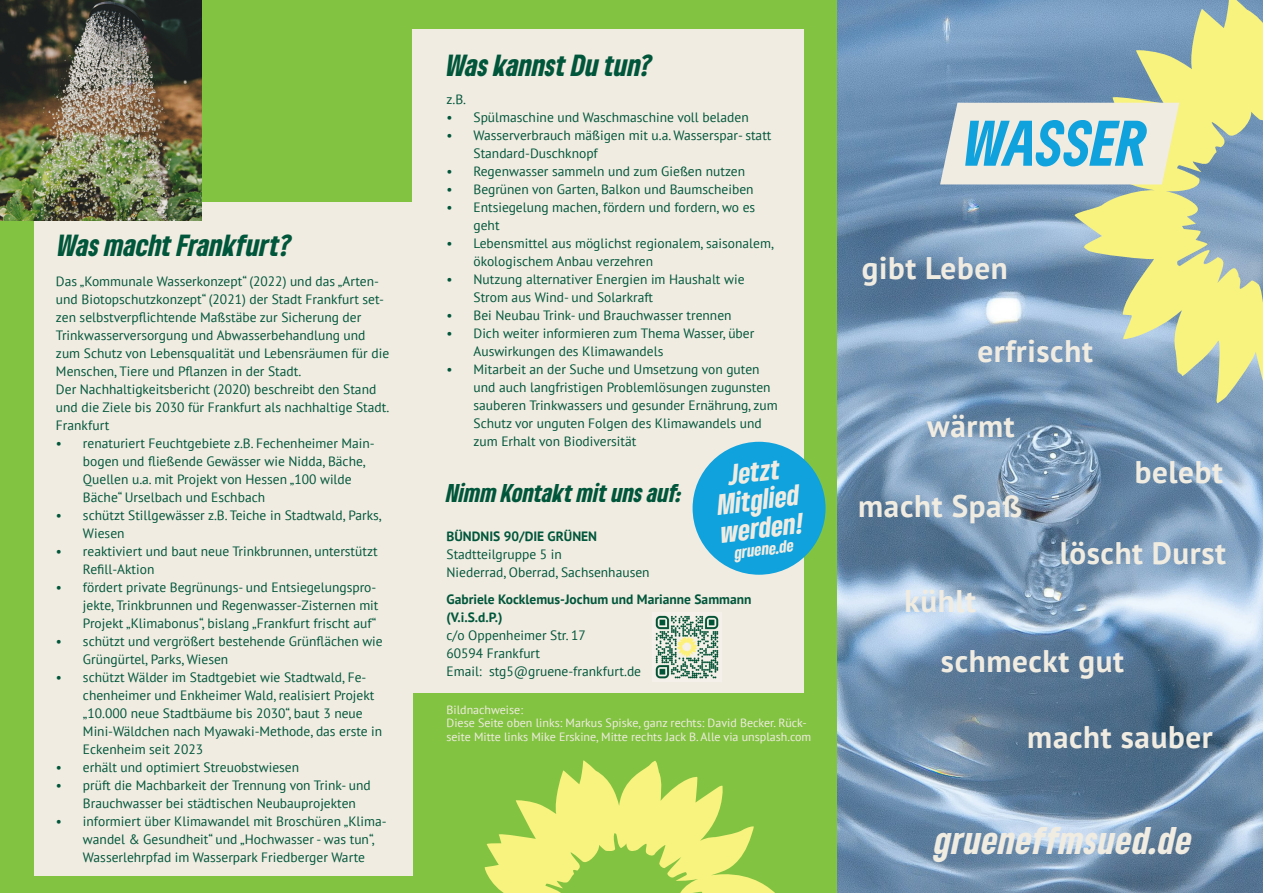
<style>
.page{position:relative;width:1263px;height:893px;background:#fff}
.page>*{position:absolute;margin:0;border:0;box-sizing:border-box;transform-origin:0 0}
.t1{font:italic 900 condensed 60px "Gruene Type";letter-spacing:.01em;color:#0fa2dd}
.t2{font:italic 900 condensed 36px "Gruene Type";letter-spacing:.02em;color:#f1ece2}
.t3{font:700 31.2px "PT Sans";letter-spacing:.02em;color:#f1ece2}
.t4{font:italic 900 condensed 28.5px "Gruene Type";color:#00563a}
.t5{font:italic 900 condensed 27.15px/28.3px "Gruene Type";color:#f1ece2;text-align:center}
.t6{font:italic 900 condensed 24px "Gruene Type";color:#00563a}
.t7{font:italic 900 condensed 16.05px "Gruene Type";color:#f1ece2}
.t8{font:13.5px/18px "PT Sans";color:#00563a}
.t9{font:700 13.5px/18px "PT Sans";color:#00563a}
.t10{font:12px/13.5px "PT Sans";color:#f1ece2}
</style>
<div class="page">
<div style="left:0;top:0;width:412px;height:893px;background:#82c341"></div>
<div style="left:412px;top:0;width:426px;height:893px;background:#82c341"></div>
<div style="left:412px;top:30px;width:392px;height:663px;background:#f1ece2"></div>
<div style="left:34px;top:202px;width:378px;height:674px;background:#f1ece2"></div>
<img style="left:0;top:0;width:201px;height:220px">
<img style="left:838px;top:0;width:425px;height:893px">
<svg style="left:484px;top:760px;width:291px;height:133px"></svg>
<svg style="left:1075px;top:0;width:188px;height:423px"></svg>
<svg style="left:940px;top:103px;width:239px;height:81px"></svg>
<img style="left:655px;top:615px;width:64px;height:64px">
<div style="left:693px;top:442px;width:132px;height:133px;background:#0fa2dd;border-radius:50%"></div>
<h3 class="t4" style="left:57px;top:227px;width:236px">Was macht Frankfurt?</h3>
<p class="t8" style="left:56px;top:272px;width:335px">Das „Kommunale Wasserkonzept“ (2022) und das „Arten&shy;und Biotopschutzkonzept“ (2021) der Stadt Frankfurt set&shy;zen selbstverpflichtende Maßstäbe zur Sicherung der Trinkwasserversorgung und Abwasserbehandlung und zum Schutz von Lebensqualität und Lebensräumen für die Menschen, Tiere und Pflanzen in der Stadt.<br>Der Nachhaltigkeitsbericht (2020) beschreibt den Stand und die Ziele bis 2030 für Frankfurt als nachhaltige Stadt.<br>Frankfurt</p>
<p class="t8" style="left:83px;top:434px;width:293px;text-indent:-27px">• renaturiert Feuchtgebiete z.B. Fechenheimer Main&shy;bogen und fließende Gewässer wie Nidda, Bäche, Quellen u.a. mit Projekt von Hessen „100 wilde Bäche“ Urselbach und Eschbach</p>
<p class="t8" style="left:83px;top:506px;width:300px;text-indent:-27px">• schützt Stillgewässer z.B. Teiche in Stadtwald, Parks,<br>Wiesen</p>
<p class="t8" style="left:83px;top:542px;width:296px;text-indent:-27px">• reaktiviert und baut neue Trinkbrunnen, unterstützt<br>Refill-Aktion</p>
<p class="t8" style="left:83px;top:578px;width:297px;text-indent:-27px">• fördert private Begrünungs- und Entsiegelungspro&shy;jekte, Trinkbrunnen und Regenwasser-Zisternen mit<br>Projekt „Klimabonus“, bislang „Frankfurt frischt auf“</p>
<p class="t8" style="left:83px;top:632px;width:301px;text-indent:-27px">• schützt und vergrößert bestehende Grünflächen wie<br>Grüngürtel, Parks, Wiesen</p>
<p class="t8" style="left:83px;top:668px;width:301px;text-indent:-27px">• schützt Wälder im Stadtgebiet wie Stadtwald, Fe&shy;chenheimer und Enkheimer Wald, realisiert Projekt „10.000 neue Stadtbäume bis 2030“, baut 3 neue Mini-Wäldchen nach Myawaki-Methode, das erste in Eckenheim seit 2023</p>
<p class="t8" style="left:56px;top:758px;width:245px">• erhält und optimiert Streuobstwiesen</p>
<p class="t8" style="left:83px;top:776px;width:289px;text-indent:-27px">• prüft die Machbarkeit der Trennung von Trink- und<br>Brauchwasser bei städtischen Neubauprojekten</p>
<p class="t8" style="left:83px;top:812px;width:305px;text-indent:-27px">• informiert über Klimawandel mit Broschüren „Klima&shy;wandel &amp; Gesundheit“ und „Hochwasser - was tun“,<br>Wasserlehrpfad im Wasserpark Friedberger Warte</p>
<h3 class="t4" style="left:446px;top:46px;width:208px">Was kannst Du tun?</h3>
<p class="t8" style="left:446px;top:90px;width:21px">z.B.</p>
<p class="t8" style="left:446px;top:108px;width:304px">• Spülmaschine und Waschmaschine voll beladen</p>
<p class="t8" style="left:473px;top:126px;width:299px;text-indent:-27px">• Wasserverbrauch mäßigen mit u.a. Wasserspar- statt<br>Standard-Duschknopf</p>
<p class="t8" style="left:446px;top:162px;width:300px">• Regenwasser sammeln und zum Gießen nutzen</p>
<p class="t8" style="left:446px;top:180px;width:309px">• Begrünen von Garten, Balkon und Baumscheiben</p>
<p class="t8" style="left:473px;top:198px;width:283px;text-indent:-27px">• Entsiegelung machen, fördern und fordern, wo es geht</p>
<p class="t8" style="left:473px;top:234px;width:302px;text-indent:-27px">• Lebensmittel aus möglichst regionalem, saisonalem, ökologischem Anbau verzehren</p>
<p class="t8" style="left:473px;top:270px;width:272px;text-indent:-27px">• Nutzung alternativer Energien im Haushalt wie<br>Strom aus Wind- und Solarkraft</p>
<p class="t8" style="left:446px;top:306px;width:287px">• Bei Neubau Trink- und Brauchwasser trennen</p>
<p class="t8" style="left:473px;top:324px;width:282px;text-indent:-27px">• Dich weiter informieren zum Thema Wasser, über<br>Auswirkungen des Klimawandels</p>
<p class="t8" style="left:473px;top:360px;width:306px;text-indent:-27px">• Mitarbeit an der Suche und Umsetzung von guten und auch langfristigen Problemlösungen zugunsten sauberen Trinkwassers und gesunder Ernährung, zum Schutz vor unguten Folgen des Klimawandels und zum Erhalt von Biodiversität</p>
<h3 class="t5" style="left:712px;top:462px;width:85px;rotate:-7deg">Jetzt<br>Mitglied werden!</h3>
<p class="t7" style="left:733px;top:542px;width:61px;rotate:-7deg">gruene.de</p>
<h3 class="t6" style="left:446px;top:477px;width:237px">Nimm Kontakt mit uns auf:</h3>
<p class="t9" style="left:446px;top:527px;width:152px">BÜNDNIS 90/DIE GRÜNEN</p>
<p class="t8" style="left:446px;top:545px;width:205px">Stadtteilgruppe 5 in<br>Niederrad, Oberrad, Sachsenhausen</p>
<p class="t9" style="left:446px;top:590px;width:306px">Gabriele Kocklemus-Jochum und Marianne Sammann (V.i.S.d.P.)</p>
<p class="t8" style="left:446px;top:626px;width:196px">c/o Oppenheimer Str. 17<br>60594 Frankfurt<br>Email: stg5@gruene-frankfurt.de</p>
<p class="t10" style="left:446px;top:703px;width:366px">Bildnachweise:<br>Diese Seite oben links: Markus Spiske, ganz rechts: David Becker. Rück&shy;seite Mitte links Mike Erskine, Mitte rechts Jack B. Alle via unsplash.com</p>
<h1 class="t1" style="left:964px;top:103px;width:184px">WASSER</h1>
<h3 class="t3" style="left:862px;top:247px;width:148px">gibt Leben</h3>
<h3 class="t3" style="left:977px;top:330px;width:117px">erfrischt</h3>
<h3 class="t3" style="left:927px;top:406px;width:89px">wärmt</h3>
<h3 class="t3" style="left:858px;top:485px;width:165px">macht Spaß</h3>
<h3 class="t3" style="left:904px;top:580px;width:73px">kühlt</h3>
<h3 class="t3" style="left:1135px;top:452px;width:90px">belebt</h3>
<h3 class="t3" style="left:1060px;top:532px;width:168px">löscht Durst</h3>
<h3 class="t3" style="left:941px;top:640px;width:185px">schmeckt gut</h3>
<h3 class="t3" style="left:1027px;top:716px;width:187px">macht sauber</h3>
<h2 class="t2" style="left:935px;top:816px;width:258px">grueneffmsued.de</h2>
</div>
